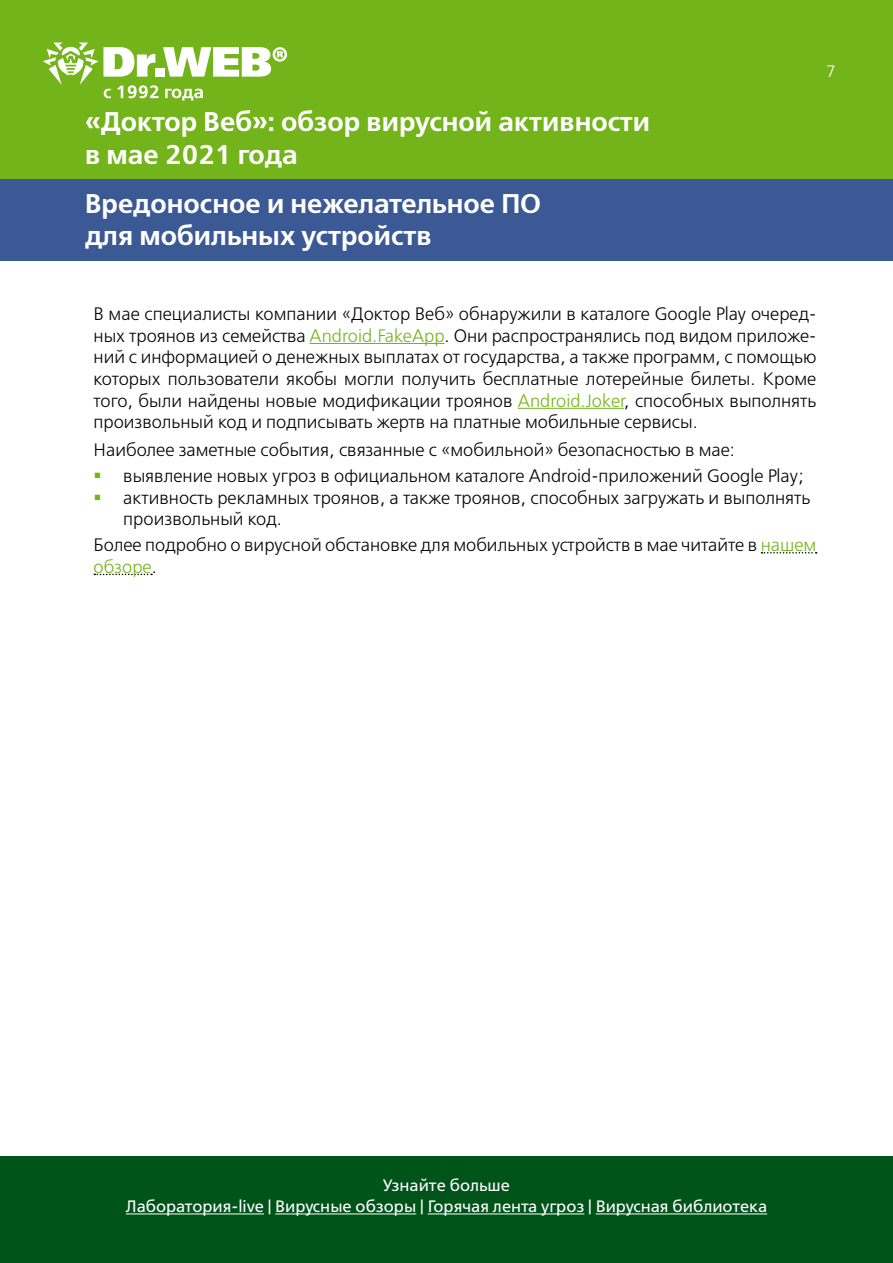
<style>
.page{position:relative;width:893px;height:1263px;background:#fff}
.page>*{position:absolute;margin:0;border:0;box-sizing:border-box;transform-origin:0 0}
.t1{font:600 27px/32.4px "Free Set";color:#fff}
.t2{font:300 18px/21.6px "Free Set";color:#000}
.t3{font:16.5px/21.6px "Free Set";color:#fff;text-align:center}
.t4{font:300 16.5px "Free Set";color:#fff}
.s1{color:#72b41a}
</style>
<div class="page">
<div style="left:0;top:0;width:893px;height:179px;background:#72b41a"></div>
<svg style="left:43px;top:43px;width:244px;height:58px"></svg>
<div style="left:0;top:1157px;width:893px;height:106px;background:#005319"></div>
<hr style="left:126px;top:1213px;width:138px;height:1px;background:#fff">
<hr style="left:275px;top:1213px;width:141px;height:1px;background:#fff">
<hr style="left:428px;top:1213px;width:156px;height:1px;background:#fff">
<hr style="left:596px;top:1213px;width:171px;height:1px;background:#fff">
<div style="left:0;top:179px;width:893px;height:81px;background:#3b5995"></div>
<hr style="left:310px;top:343px;width:135px;height:1px;background:#72b41a">
<hr style="left:518px;top:408px;width:106px;height:1px;background:#72b41a">
<svg style="left:761px;top:552px;width:56px;height:1px"></svg>
<svg style="left:94px;top:574px;width:58px;height:1px"></svg>
<h1 class="t1" style="left:85px;top:105px;width:567px">«Доктор Веб»: обзор вирусной активности в мае 2021 года</h1>
<h1 class="t1" style="left:85px;top:187px;width:458px">Вредоносное и нежелательное ПО для мобильных устройств</h1>
<p class="t4" style="left:826px;top:61px;width:12px">7</p>
<p class="t2" style="left:94px;top:303px;width:724px;text-align:justify">В мае специалисты компании «Доктор Веб» обнаружили в каталоге Google Play очеред&shy;ных троянов из семейства <span class="s1">Android.FakeApp</span>. Они распространялись под видом приложе&shy;ний с информацией о денежных выплатах от государства, а также программ, с помощью которых пользователи якобы могли получить бесплатные лотерейные билеты. Кроме того, были найдены новые модификации троянов <span class="s1">Android.Joker</span>, способных выполнять произвольный код и подписывать жертв на платные мобильные сервисы.</p>
<p class="t2" style="left:94px;top:439px;width:643px">Наиболее заметные события, связанные с «мобильной» безопасностью в мае:</p>
<p class="t2" style="left:94px;top:465px;width:712px"><span class="s1">▪</span> выявление новых угроз в официальном каталоге Android-приложений Google Play;</p>
<p class="t2" style="left:123px;top:486px;width:688px;text-indent:-30px"><span class="s1">▪</span> активность рекламных троянов, а также троянов, способных загружать и выполнять произвольный код.</p>
<p class="t2" style="left:94px;top:534px;width:724px">Более подробно о вирусной обстановке для мобильных устройств в мае читайте в <span class="s1">нашем обзоре</span>.</p>
<p class="t3" style="left:126px;top:1174px;width:643px">Узнайте больше<br>Лаборатория-live | Вирусные обзоры | Горячая лента угроз | Вирусная библиотека</p>
</div>
